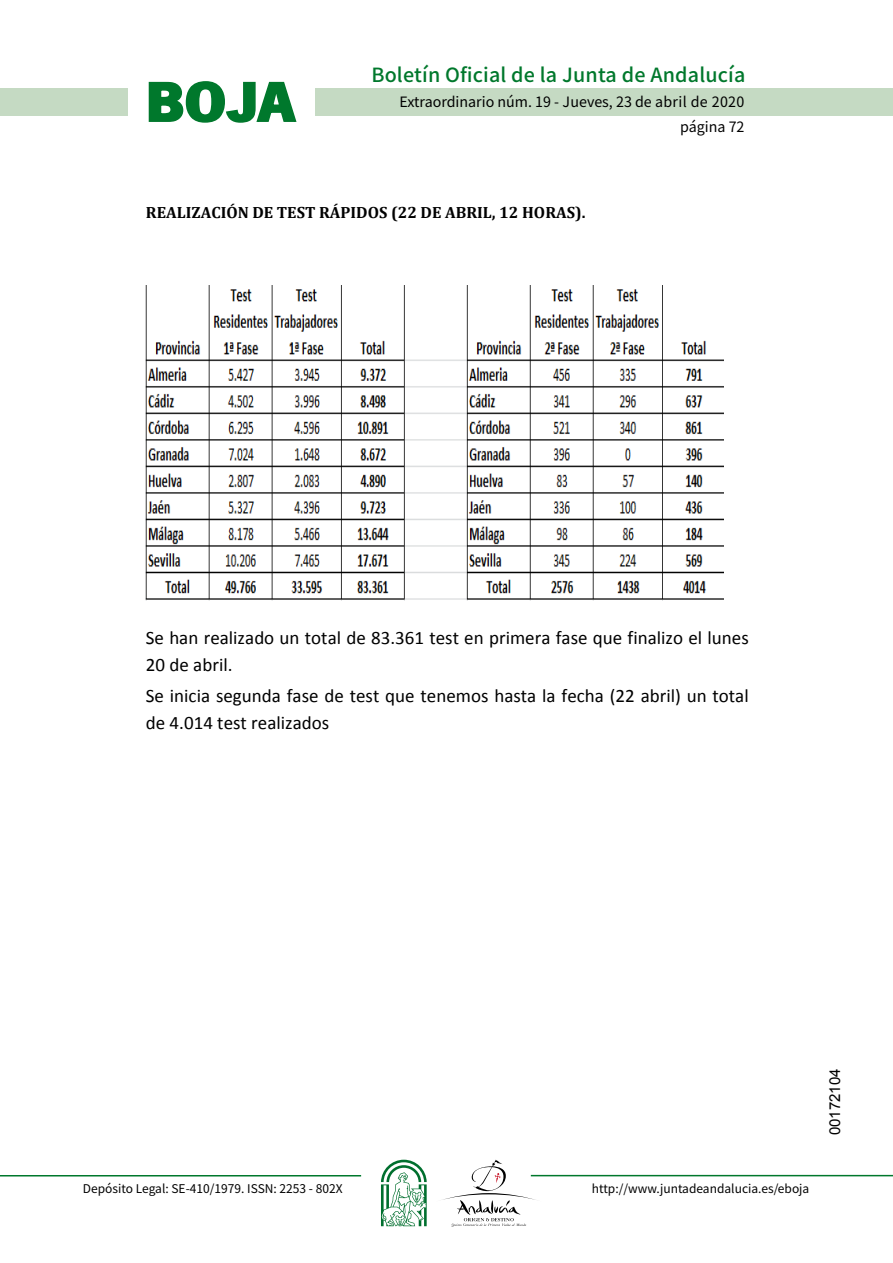
<style>
.page{position:relative;width:893px;height:1263px;background:#fff}
.page>*{position:absolute;margin:0;border:0;box-sizing:border-box;transform-origin:0 0}
.t1{font:700 57.75px "News Got T";color:#00782c;scale:1.14 1}
.t2{font:500 19.5px "Noto Sans HK";letter-spacing:.01em;color:#00782c}
.t3{font:19.05px/26.7px "Calibri";color:#000}
.t4{font:700 16.35px "Cambria";color:#000}
.t5{font:15px "Arial";color:#000}
.t6{font:14.25px/24.5px "Noto Sans HK";color:#000;text-align:right}
.t7{font:12px "Noto Sans HK";color:#000}
</style>
<div class="page">
<div style="left:315px;top:88px;width:577px;height:28px;background:#c5dac3"></div>
<div style="left:0;top:88px;width:128px;height:28px;background:#c5dac3"></div>
<hr style="left:0;top:1175px;width:361px;height:2px;background:#00782c">
<hr style="left:531px;top:1175px;width:361px;height:1px;background:#00782c">
<svg style="left:148px;top:81px;width:149px;height:42px"></svg>
<svg style="left:442px;top:1160px;width:100px;height:67px"></svg>
<svg style="left:381px;top:1160px;width:45px;height:66px"></svg>
<img style="left:146px;top:285px;width:577px;height:315px">
<h1 class="t1" style="left:145px;top:68px;width:133px">BOJA</h1>
<p class="t2" style="left:371px;top:64px;width:375px">Boletín Oficial de la Junta de Andalucía</p>
<p class="t6" style="left:399px;top:90px;width:346px">Extraordinario núm. 19 - Jueves, 23 de abril de 2020 página 72</p>
<p class="t4" style="left:146px;top:201px;width:441px">REALIZACIÓN DE TEST RÁPIDOS (22 DE ABRIL, 12 HORAS).</p>
<p class="t3" style="left:146px;top:624px;width:604px">Se han realizado un total de 83.361 test en primera fase que finalizo el lunes<br>20 de abril.</p>
<p class="t3" style="left:146px;top:682px;width:604px">Se inicia segunda fase de test que tenemos hasta la fecha (22 abril) un total de 4.014 test realizados</p>
<p class="t7" style="left:83px;top:1181px;width:261px">Depósito Legal: SE-410/1979. ISSN: 2253 - 802X</p>
<p class="t7" style="left:592px;top:1181px;width:219px">http://www.juntadeandalucia.es/eboja</p>
<p class="t5" style="left:825px;top:1135px;width:68px;rotate:-90deg">00172104</p>
</div>
